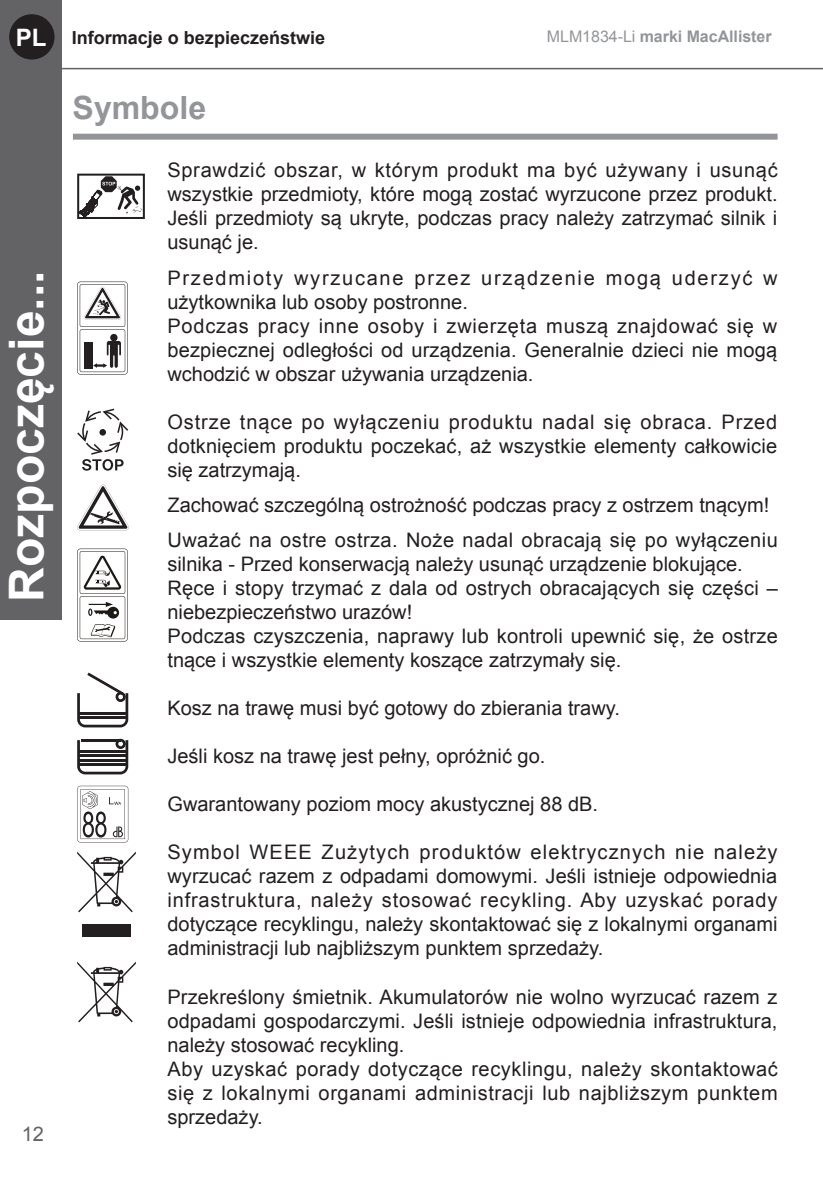
<style>
.page{position:relative;width:823px;height:1191px;background:#fff}
.page>*{position:absolute;margin:0;border:0;box-sizing:border-box;transform-origin:0 0}
.t1{font:700 48px "Arial";color:#fff}
.t2{font:700 32px "Arial";color:#939598}
.t3{font:700 24px "Arial";color:#fff}
.t4{font:20px/24px "Arial";color:#231f20;text-align:justify}
.t5{font:20px/24px "Arial";letter-spacing:.085em;color:#231f20}
.t6{font:20px "Arial";color:#636366}
.t7{font:700 18px "Arial";color:#231f20}
.t8{font:700 16px "Arial";letter-spacing:-.005em;color:#939598}
.s1{font-weight:400}
</style>
<div class="page">
<div style="left:0;top:0;width:61px;height:619px;background:#636366"></div>
<div style="left:9px;top:14px;width:45px;height:46px;background:#231f20;border-radius:50%"></div>
<hr style="left:50px;top:68px;width:772px;height:1px;background:#636366">
<div style="left:73px;top:134px;width:704px;height:6px;background:#939598"></div>
<svg style="left:77px;top:174px;width:68px;height:45px"></svg>
<svg style="left:77px;top:281px;width:51px;height:93px"></svg>
<svg style="left:77px;top:408px;width:51px;height:62px"></svg>
<div style="left:99px;top:429px;width:7px;height:6px;background:#231f20;border-radius:50%"></div>
<svg style="left:77px;top:485px;width:52px;height:45px"></svg>
<svg style="left:77px;top:672px;width:51px;height:55px"></svg>
<hr style="left:78px;top:712px;width:49px;height:3px;background:#231f20">
<hr style="left:78px;top:716px;width:49px;height:3px;background:#231f20">
<svg style="left:77px;top:739px;width:51px;height:35px"></svg>
<hr style="left:81px;top:739px;width:40px;height:2px;background:#231f20">
<hr style="left:78px;top:750px;width:49px;height:3px;background:#231f20">
<hr style="left:78px;top:754px;width:49px;height:3px;background:#231f20">
<hr style="left:78px;top:759px;width:49px;height:2px;background:#231f20">
<hr style="left:78px;top:763px;width:49px;height:3px;background:#231f20">
<svg style="left:77px;top:785px;width:51px;height:57px"></svg>
<svg style="left:77px;top:851px;width:59px;height:61px"></svg>
<div style="left:82px;top:924px;width:49px;height:12px;background:#231f20"></div>
<svg style="left:77px;top:961px;width:59px;height:61px"></svg>
<svg style="left:77px;top:548px;width:51px;height:93px"></svg>
<p class="t3" style="left:16px;top:22px;width:32px">PL</p>
<h1 class="t1" style="left:-6px;top:601px;width:332px;rotate:-90deg">Rozpoczęcie...</h1>
<p class="t6" style="left:22px;top:1121px;width:24px">12</p>
<p class="t7" style="left:72px;top:26px;width:255px">Informacje o bezpieczeństwie</p>
<p class="t8" style="left:546px;top:25px;width:226px"><span class="s1">MLM1834-Li</span> marki MacAllister</p>
<p class="t2" style="left:73px;top:86px;width:135px">Symbole</p>
<p class="t4" style="left:167px;top:158px;width:611px">Sprawdzić obszar, w którym produkt ma być używany i usunąć wszystkie przedmioty, które mogą zostać wyrzucone przez produkt.<br>Jeśli przedmioty są ukryte, podczas pracy należy zatrzymać silnik i usunąć je.</p>
<p class="t5" style="left:167px;top:266px;width:611px">Przedmioty wyrzucane przez urządzenie mogą uderzyć w użytkownika lub osoby postronne.</p>
<p class="t4" style="left:167px;top:314px;width:611px">Podczas pracy inne osoby i zwierzęta muszą znajdować się w bezpiecznej odległości od urządzenia. Generalnie dzieci nie mogą wchodzić w obszar używania urządzenia.</p>
<p class="t4" style="left:167px;top:410px;width:611px">Ostrze tnące po wyłączeniu produktu nadal się obraca. Przed dotknięciem produktu poczekać, aż wszystkie elementy całkowicie się zatrzymają.</p>
<p class="t4" style="left:167px;top:493px;width:603px">Zachować szczególną ostrożność podczas pracy z ostrzem tnącym!</p>
<p class="t4" style="left:167px;top:528px;width:611px">Uważać na ostre ostrza. Noże nadal obracają się po wyłączeniu silnika - Przed konserwacją należy usunąć urządzenie blokujące.</p>
<p class="t4" style="left:167px;top:576px;width:611px">Ręce i stopy trzymać z dala od ostrych obracających się części – niebezpieczeństwo urazów!</p>
<p class="t4" style="left:167px;top:624px;width:611px">Podczas czyszczenia, naprawy lub kontroli upewnić się, że ostrze tnące i wszystkie elementy koszące zatrzymały się.</p>
<p class="t4" style="left:167px;top:696px;width:454px">Kosz na trawę musi być gotowy do zbierania trawy.</p>
<p class="t4" style="left:167px;top:744px;width:379px">Jeśli kosz na trawę jest pełny, opróżnić go.</p>
<p class="t4" style="left:167px;top:792px;width:432px">Gwarantowany poziom mocy akustycznej 88 dB.</p>
<p class="t4" style="left:167px;top:840px;width:611px">Symbol WEEE Zużytych produktów elektrycznych nie należy wyrzucać razem z odpadami domowymi. Jeśli istnieje odpowiednia infrastruktura, należy stosować recykling. Aby uzyskać porady dotyczące recyklingu, należy skontaktować się z lokalnymi organami administracji lub najbliższym punktem sprzedaży.</p>
<p class="t4" style="left:167px;top:984px;width:611px">Przekreślony śmietnik. Akumulatorów nie wolno wyrzucać razem z odpadami gospodarczymi. Jeśli istnieje odpowiednia infrastruktura, należy stosować recykling.</p>
<p class="t4" style="left:167px;top:1056px;width:611px">Aby uzyskać porady dotyczące recyklingu, należy skontaktować się z lokalnymi organami administracji lub najbliższym punktem sprzedaży.</p>
</div>
